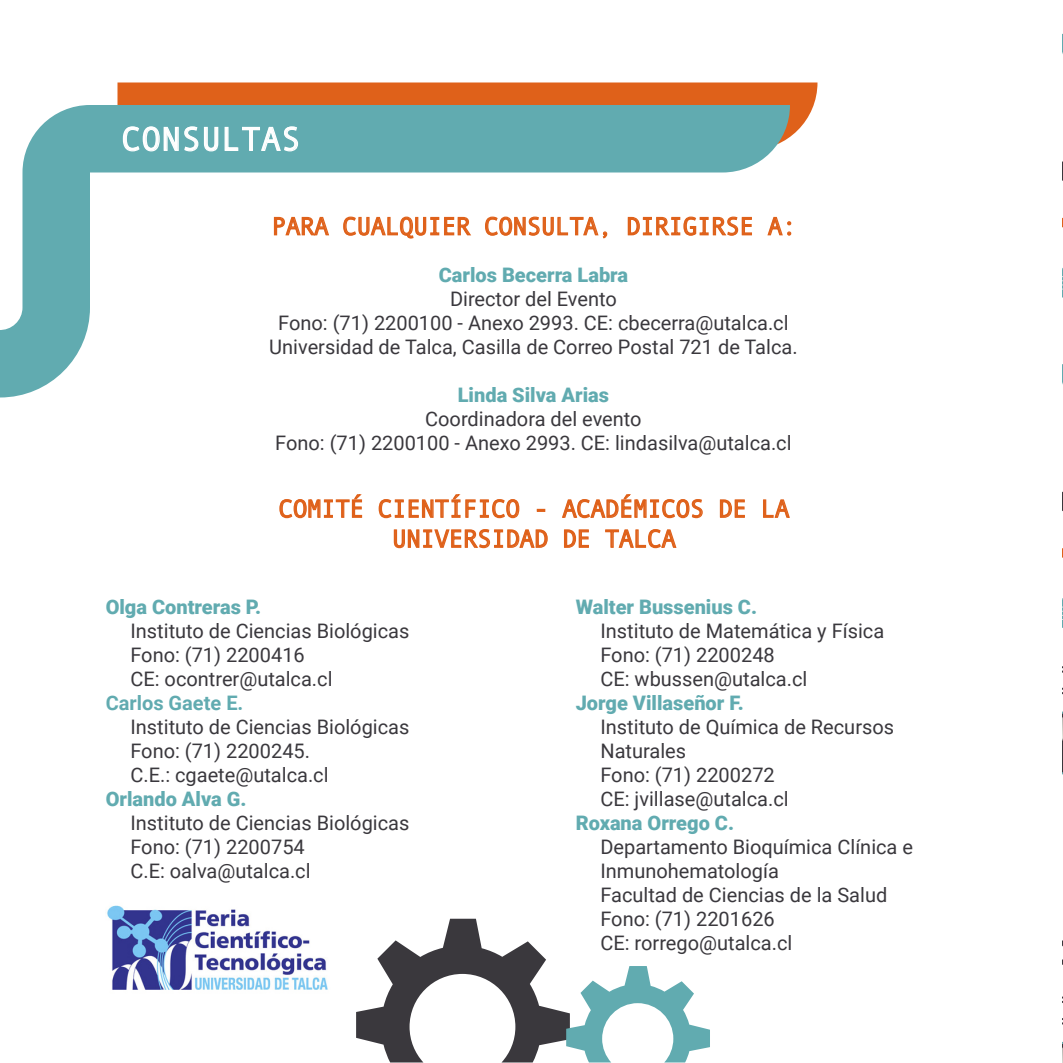
<style>
.page{position:relative;width:1063px;height:1063px;background:#fff}
.page>*{position:absolute;margin:0;border:0;box-sizing:border-box;transform-origin:0 0}
.t1{font:33.25px "Andale Mono";color:#fff}
.t2{font:25px/30px "Andale Mono";letter-spacing:-.035em;color:#df611a;text-align:center}
.t3{font:20px/24px "Roboto";color:#3a383d}
.t4{font:900 20px "Roboto";color:#61abb0}
.t5{font:700 20px "Roboto";color:#61abb0}
</style>
<div class="page">
<svg style="left:790px;top:83px;width:28px;height:54px;fill:#df611a"></svg>
<svg style="left:0;top:82px;width:790px;height:316px"></svg>
<svg style="left:1062px;top:33px;width:1px;height:21px"></svg>
<svg style="left:1062px;top:268px;width:1px;height:30px"></svg>
<svg style="left:1062px;top:161px;width:1px;height:20px"></svg>
<svg style="left:1062px;top:364px;width:1px;height:21px"></svg>
<svg style="left:1062px;top:598px;width:1px;height:30px"></svg>
<svg style="left:1062px;top:491px;width:1px;height:20px"></svg>
<svg style="left:1062px;top:712px;width:1px;height:63px"></svg>
<svg style="left:1062px;top:666px;width:1px;height:29px"></svg>
<svg style="left:1062px;top:940px;width:1px;height:25px"></svg>
<svg style="left:1062px;top:1042px;width:1px;height:20px"></svg>
<svg style="left:1062px;top:996px;width:1px;height:29px"></svg>
<svg style="left:273px;top:216px;width:57px;height:20px"></svg>
<svg style="left:343px;top:216px;width:129px;height:23px"></svg>
<svg style="left:484px;top:215px;width:124px;height:24px"></svg>
<svg style="left:627px;top:216px;width:126px;height:20px"></svg>
<svg style="left:767px;top:216px;width:25px;height:21px"></svg>
<svg style="left:279px;top:494px;width:84px;height:25px"></svg>
<svg style="left:378px;top:494px;width:142px;height:25px"></svg>
<svg style="left:537px;top:509px;width:8px;height:3px"></svg>
<svg style="left:562px;top:494px;width:141px;height:25px"></svg>
<svg style="left:719px;top:499px;width:26px;height:19px"></svg>
<svg style="left:763px;top:499px;width:27px;height:19px"></svg>
<svg style="left:393px;top:529px;width:155px;height:20px"></svg>
<svg style="left:564px;top:529px;width:25px;height:19px"></svg>
<svg style="left:605px;top:529px;width:72px;height:20px"></svg>
<svg style="left:122px;top:126px;width:177px;height:26px;background:#86bfc2"></svg>
<svg style="left:356px;top:919px;width:354px;height:144px"></svg>
<img style="left:107px;top:905px;width:221px;height:85px">
<h1 class="t1" style="left:121px;top:117px;width:181px">CONSULTAS</h1>
<p class="t2" style="left:271px;top:210px;width:527px">PARA CUALQUIER CONSULTA, DIRIGIRSE A:</p>
<p class="t4" style="left:439px;top:261px;width:191px">Carlos Becerra Labra</p>
<p class="t3" style="left:269px;top:286px;width:530px;text-align:center">Director del Evento<br>Fono: (71) 2200100 - Anexo 2993. CE: cbecerra@utalca.cl<br>Universidad de Talca, Casilla de Correo Postal 721 de Talca.</p>
<p class="t4" style="left:458px;top:381px;width:153px">Linda Silva Arias</p>
<p class="t3" style="left:275px;top:406px;width:518px;text-align:center">Coordinadora del evento<br>Fono: (71) 2200100 - Anexo 2993. CE: lindasilva@utalca.cl</p>
<p class="t2" style="left:279px;top:493px;width:513px">COMITÉ CIENTÍFICO - ACADÉMICOS DE LA<br>UNIVERSIDAD DE TALCA</p>
<p class="t4" style="left:106px;top:593px;width:157px">Olga Contreras P.</p>
<p class="t3" style="left:130px;top:618px;width:280px">Instituto de Ciencias Biológicas<br>Fono: (71) 2200416<br>CE: ocontrer@utalca.cl</p>
<p class="t5" style="left:106px;top:689px;width:139px">Carlos Gaete E.</p>
<p class="t3" style="left:130px;top:714px;width:280px">Instituto de Ciencias Biológicas<br>Fono: (71) 2200245.<br>C.E.: cgaete@utalca.cl</p>
<p class="t4" style="left:106px;top:785px;width:142px">Orlando Alva G.</p>
<p class="t3" style="left:130px;top:810px;width:280px">Instituto de Ciencias Biológicas<br>Fono: (71) 2200754<br>C.E: oalva@utalca.cl</p>
<p class="t4" style="left:576px;top:593px;width:183px">Walter Bussenius C.</p>
<p class="t3" style="left:600px;top:618px;width:285px">Instituto de Matemática y Física<br>Fono: (71) 2200248<br>CE: wbussen@utalca.cl</p>
<p class="t4" style="left:576px;top:689px;width:170px">Jorge Villaseñor F.</p>
<p class="t3" style="left:600px;top:714px;width:295px">Instituto de Química de Recursos<br>Naturales<br>Fono: (71) 2200272<br>CE: jvillase@utalca.cl</p>
<p class="t4" style="left:576px;top:809px;width:160px">Roxana Orrego C.</p>
<p class="t3" style="left:600px;top:834px;width:314px">Departamento Bioquímica Clínica e<br>Inmunohematología<br>Facultad de Ciencias de la Salud<br>Fono: (71) 2201626<br>CE: rorrego@utalca.cl</p>
</div>
